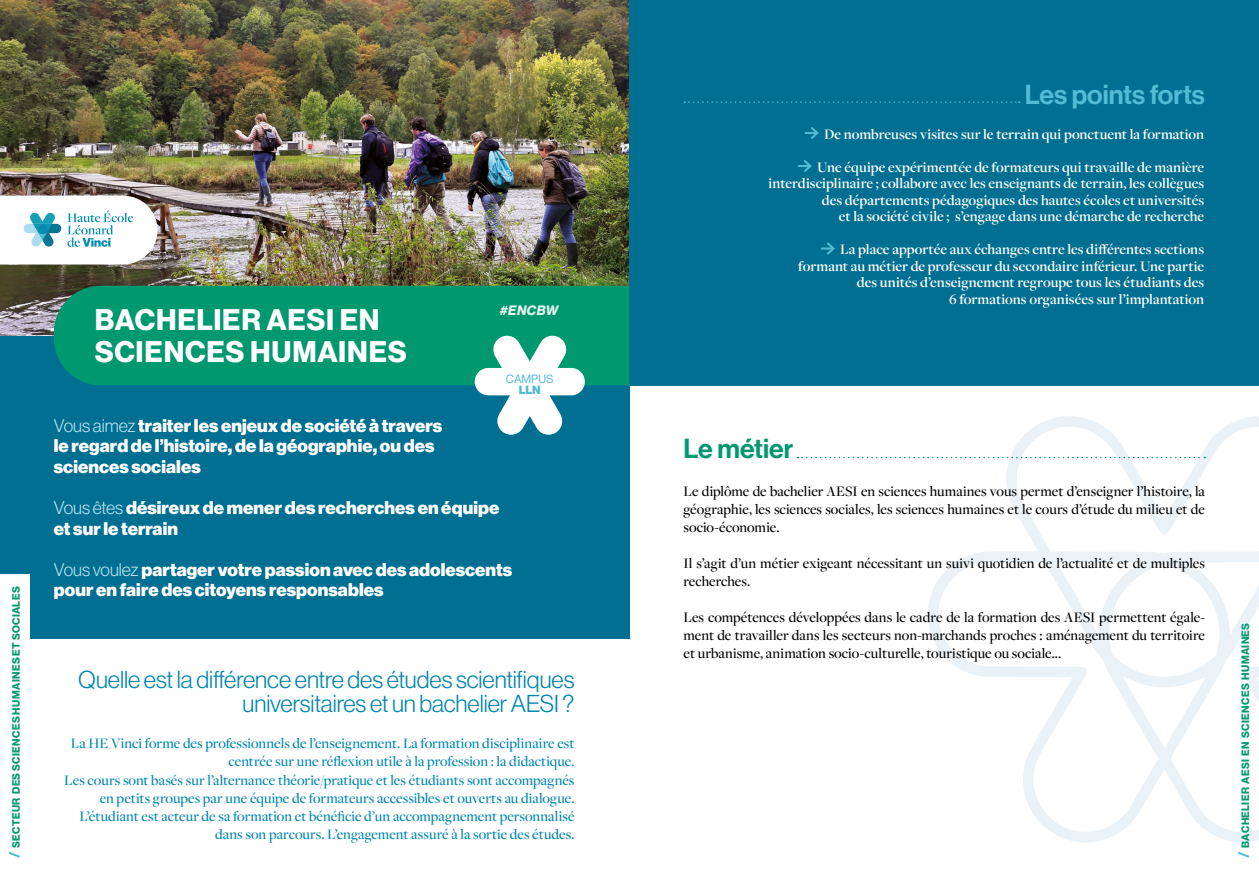
<style>
.page{position:relative;width:1259px;height:893px;background:#fff}
.page>*{position:absolute;margin:0;border:0;box-sizing:border-box;transform-origin:0 0}
.t1{font:29.1px/32.4px "N Haas Grotesk DS Pro 75 Bd";letter-spacing:.03em;color:#fff}
.t2{font:27px "N Haas Grotesk DS Pro 65 Md";color:#52bbd5}
.t3{font:27px "N Haas Grotesk DS Pro 65 Md";color:#00986f}
.t4{font:24px/24.2px "N Haas Grotesk DS Pro 45 Lt";letter-spacing:-.005em;color:#0086b0;text-align:right}
.t5{font:18px/20.5px "N Haas Grotesk DS Pro 95 Blk";letter-spacing:.005em;color:#fff}
.t6{font:600 15px/16.5px "Freight Disp Pro";color:#fff;text-align:right}
.t7{font:500 15px/18px "Freight Disp Pro";color:#000;text-align:justify}
.t8{font:500 15px/18.1px "Freight Disp Pro";color:#0086b0;text-align:right}
.t9{font:italic 13.35px "N Haas Grotesk DS Pro 75 Bd";color:#fff}
.t10{font:11.7px "N Haas Grotesk DS Pro 55 Rg";color:#52bbd5}
.t11{font:11.7px "N Haas Grotesk DS Pro 95 Blk";color:#52bbd5}
.t12{font:10.5px "N Haas Grotesk DS Pro 75 Bd";letter-spacing:.035em;color:#00986f}
.s1{font-size:15px;color:#52bbd5}
.s2{font-family:"N Haas Grotesk DS Pro 45 Lt";color:#b8e1f1}
</style>
<div class="page">
<div style="left:0;top:335px;width:629px;height:304px;background:#006f92"></div>
<img style="left:0;top:0;width:629px;height:336px">
<div style="left:54px;top:286px;width:575px;height:99px;background:#00986f"></div>
<div style="left:0;top:574px;width:30px;height:284px;background:#fff"></div>
<svg style="left:475px;top:334px;width:110px;height:101px"></svg>
<svg style="left:923px;top:416px;width:336px;height:426px"></svg>
<div style="left:629px;top:0;width:630px;height:385px;background:#006f92"></div>
<svg style="left:684px;top:101px;width:335px;height:2px"></svg>
<svg style="left:797px;top:457px;width:408px;height:1px"></svg>
<svg style="left:805px;top:127px;width:14px;height:12px"></svg>
<svg style="left:798px;top:160px;width:14px;height:12px"></svg>
<svg style="left:822px;top:242px;width:13px;height:13px"></svg>
<svg style="left:0;top:196px;width:158px;height:69px"></svg>
<p class="t12" style="left:10px;top:858px;width:273px;rotate:-90deg"><span class="s1">/</span> SECTEUR DES SCIENCES HUMAINES ET SOCIALES</p>
<h1 class="t1" style="left:95px;top:304px;width:313px">BACHELIER AESI EN<br>SCIENCES HUMAINES</h1>
<p class="t9" style="left:499px;top:303px;width:63px">#ENCBW</p>
<p class="t10" style="left:506px;top:372px;width:49px">CAMPUS</p>
<p class="t11" style="left:519px;top:383px;width:23px">LLN</p>
<p class="t5" style="left:54px;top:416px;width:390px"><span class="s2">Vous aimez</span> traiter les enjeux de société à travers le regard de l’histoire, de la géographie, ou des sciences sociales</p>
<p class="t5" style="left:54px;top:498px;width:447px"><span class="s2">Vous êtes</span> désireux de mener des recherches en équipe et sur le terrain</p>
<p class="t5" style="left:54px;top:559px;width:460px"><span class="s2">Vous voulez</span> partager votre passion avec des adolescents pour en faire des citoyens responsables</p>
<h3 class="t4" style="left:78px;top:667px;width:498px">Quelle est la différence entre des études scientifiques universitaires et un bachelier AESI ?</h3>
<p class="t8" style="left:64px;top:734px;width:512px">La HE Vinci forme des professionnels de l’enseignement. La formation disciplinaire est centrée sur une réflexion utile à la profession : la didactique.<br>Les cours sont basés sur l’alternance théorie/pratique et les étudiants sont accompagnés en petits groupes par une équipe de formateurs accessibles et ouverts au dialogue.<br>L’étudiant est acteur de sa formation et bénéficie d’un accompagnement personnalisé dans son parcours. L’engagement assuré à la sortie des études.</p>
<h2 class="t2" style="left:1024px;top:78px;width:182px">Les points forts</h2>
<p class="t6" style="left:824px;top:125px;width:381px">De nombreuses visites sur le terrain qui ponctuent la formation</p>
<p class="t6" style="left:768px;top:158px;width:437px">Une équipe expérimentée de formateurs qui travaille de manière interdisciplinaire ; collabore avec les enseignants de terrain, les collègues des départements pédagogiques des hautes écoles et universités<br>et la société civile ; s’engage dans une démarche de recherche</p>
<p class="t6" style="left:798px;top:241px;width:407px">La place apportée aux échanges entre les différentes sections formant au métier de professeur du secondaire inférieur. Une partie des unités d’enseignement regroupe tous les étudiants des<br>6 formations organisées sur l’implantation</p>
<h2 class="t3" style="left:683px;top:433px;width:111px">Le métier</h2>
<p class="t7" style="left:683px;top:481px;width:523px">Le diplôme de bachelier AESI en sciences humaines vous permet d’enseigner l’histoire, la géographie, les sciences sociales, les sciences humaines et le cours d’étude du milieu et de socio-économie.</p>
<p class="t7" style="left:683px;top:553px;width:523px">Il s’agit d’un métier exigeant nécessitant un suivi quotidien de l’actualité et de multiples recherches.</p>
<p class="t7" style="left:683px;top:607px;width:523px">Les compétences développées dans le cadre de la formation des AESI permettent égale&shy;ment de travailler dans les secteurs non-marchands proches : aménagement du territoire et urbanisme, animation socio-culturelle, touristique ou sociale...</p>
<p class="t12" style="left:1239px;top:858px;width:236px;rotate:-90deg"><span class="s1">/</span> BACHELIER AESI EN SCIENCES HUMAINES</p>
</div>
